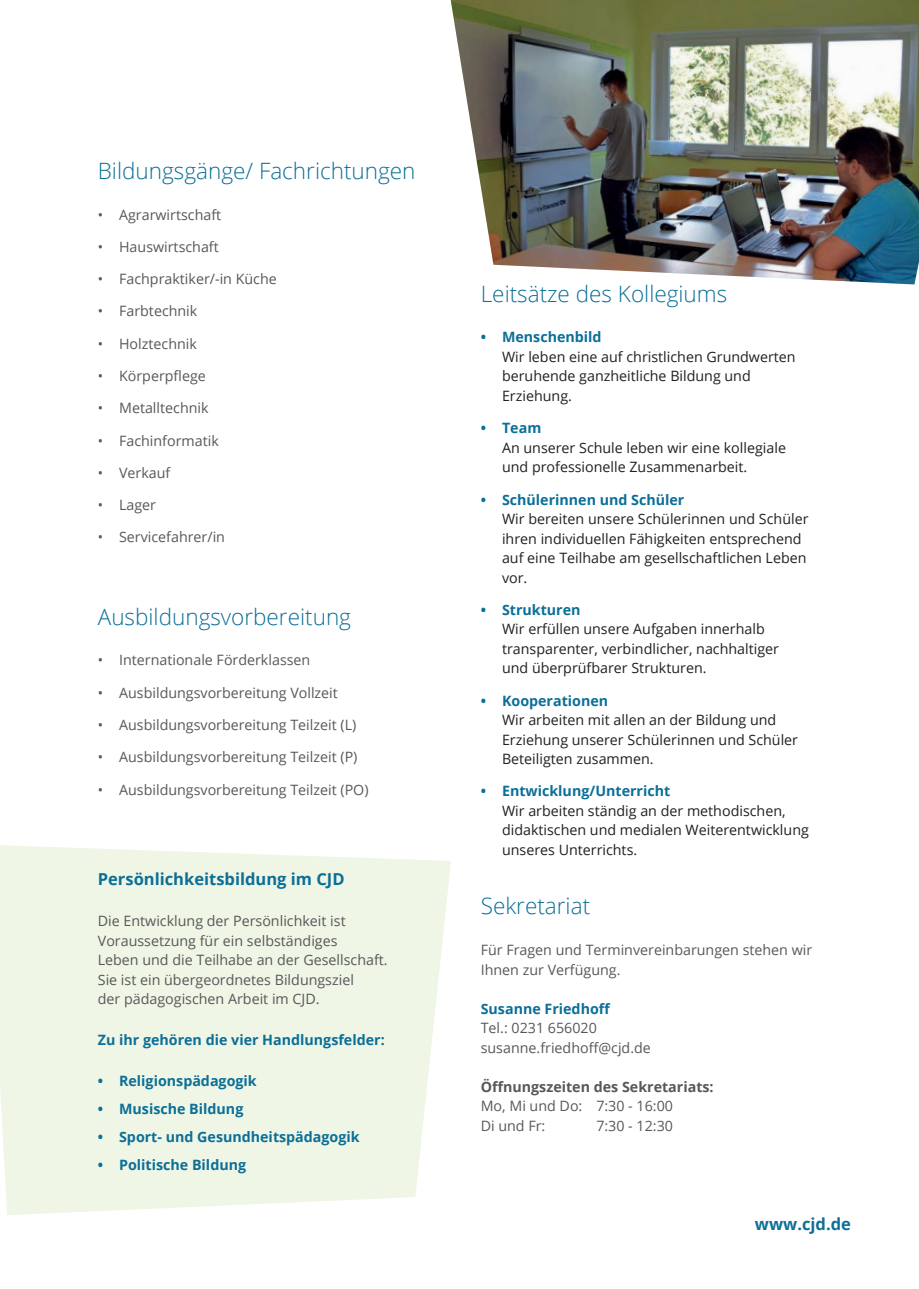
<style>
.page{position:relative;width:919px;height:1289px;background:#fff}
.page>*{position:absolute;margin:0;border:0;box-sizing:border-box;transform-origin:0 0}
.t1{font:300 22.5px "Open Sans";color:#0b6f98}
.t2{font:700 16.5px "Open Sans";color:#0b6f98}
.t3{font:14.25px/19.5px "Open Sans";color:#57585a}
.t4{font:14.25px/19.5px "Open Sans";color:#231f20}
.t5{font:700 14.25px "Open Sans";color:#0b6f98}
.t6{font:700 14.25px "Open Sans";color:#57585a}
</style>
<div class="page">
<svg style="left:0;top:845px;width:451px;height:370px;background:#f0f6e6"></svg>
<img style="left:450px;top:0;width:468px;height:284px">
<h1 class="t1" style="left:98px;top:155px;width:319px">Bildungsgänge/ Fachrichtungen</h1>
<p class="t3" style="left:98px;top:204px;width:125px">• Agrarwirtschaft</p>
<p class="t3" style="left:98px;top:237px;width:122px">• Hauswirtschaft</p>
<p class="t3" style="left:98px;top:269px;width:180px">• Fachpraktiker/-in Küche</p>
<p class="t3" style="left:98px;top:301px;width:101px">• Farbtechnik</p>
<p class="t3" style="left:98px;top:333px;width:101px">• Holztechnik</p>
<p class="t3" style="left:98px;top:366px;width:109px">• Körperpflege</p>
<p class="t3" style="left:98px;top:398px;width:112px">• Metalltechnik</p>
<p class="t3" style="left:98px;top:430px;width:122px">• Fachinformatik</p>
<p class="t3" style="left:98px;top:462px;width:74px">• Verkauf</p>
<p class="t3" style="left:98px;top:495px;width:60px">• Lager</p>
<p class="t3" style="left:98px;top:527px;width:129px">• Servicefahrer/in</p>
<h1 class="t1" style="left:98px;top:601px;width:255px">Ausbildungsvorbereitung</h1>
<p class="t3" style="left:98px;top:650px;width:214px">• Internationale Förderklassen</p>
<p class="t3" style="left:98px;top:682px;width:241px">• Ausbildungsvorbereitung Vollzeit</p>
<p class="t3" style="left:98px;top:714px;width:260px">• Ausbildungsvorbereitung Teilzeit (L)</p>
<p class="t3" style="left:98px;top:747px;width:261px">• Ausbildungsvorbereitung Teilzeit (P)</p>
<p class="t3" style="left:98px;top:779px;width:272px">• Ausbildungsvorbereitung Teilzeit (PO)</p>
<p class="t2" style="left:98px;top:867px;width:248px">Persönlichkeitsbildung im CJD</p>
<p class="t3" style="left:98px;top:910px;width:291px">Die Entwicklung der Persönlichkeit ist Voraussetzung für ein selbständiges<br>Leben und die Teilhabe an der Gesellschaft.<br>Sie ist ein übergeordnetes Bildungsziel<br>der pädagogischen Arbeit im CJD.</p>
<p class="t5" style="left:98px;top:1029px;width:288px">Zu ihr gehören die vier Handlungsfelder:</p>
<p class="t5" style="left:98px;top:1070px;width:160px">• Religionspädagogik</p>
<p class="t5" style="left:98px;top:1098px;width:147px">• Musische Bildung</p>
<p class="t5" style="left:98px;top:1126px;width:263px">• Sport- und Gesundheitspädagogik</p>
<p class="t5" style="left:98px;top:1154px;width:150px">• Politische Bildung</p>
<h1 class="t1" style="left:480px;top:278px;width:248px">Leitsätze des Kollegiums</h1>
<p class="t5" style="left:480px;top:327px;width:122px">• Menschenbild</p>
<p class="t4" style="left:502px;top:347px;width:295px">Wir leben eine auf christlichen Grundwerten beruhende ganzheitliche Bildung und<br>Erziehung.</p>
<p class="t5" style="left:480px;top:418px;width:62px">• Team</p>
<p class="t4" style="left:502px;top:437px;width:285px">An unserer Schule leben wir eine kollegiale und professionelle Zusammenarbeit.</p>
<p class="t5" style="left:480px;top:489px;width:205px">• Schülerinnen und Schüler</p>
<p class="t4" style="left:502px;top:509px;width:308px">Wir bereiten unsere Schülerinnen und Schüler ihren individuellen Fähigkeiten entsprechend auf eine Teilhabe am gesellschaftlichen Leben vor.</p>
<p class="t5" style="left:480px;top:599px;width:101px">• Strukturen</p>
<p class="t4" style="left:502px;top:619px;width:278px">Wir erfüllen unsere Aufgaben innerhalb transparenter, verbindlicher, nachhaltiger und überprüfbarer Strukturen.</p>
<p class="t5" style="left:480px;top:690px;width:129px">• Kooperationen</p>
<p class="t4" style="left:502px;top:709px;width:297px">Wir arbeiten mit allen an der Bildung und<br>Erziehung unserer Schülerinnen und Schüler<br>Beteiligten zusammen.</p>
<p class="t5" style="left:480px;top:781px;width:191px">• Entwicklung/Unterricht</p>
<p class="t4" style="left:502px;top:800px;width:308px">Wir arbeiten ständig an der methodischen, didaktischen und medialen Weiterentwicklung unseres Unterrichts.</p>
<h1 class="t1" style="left:480px;top:890px;width:111px">Sekretariat</h1>
<p class="t3" style="left:480px;top:939px;width:333px">Für Fragen und Terminvereinbarungen stehen wir<br>Ihnen zur Verfügung.</p>
<p class="t5" style="left:480px;top:998px;width:131px">Susanne Friedhoff</p>
<p class="t3" style="left:480px;top:1017px;width:172px">Tel.: 0231 656020 susanne.friedhoff@cjd.de</p>
<p class="t6" style="left:480px;top:1076px;width:234px">Öffnungszeiten des Sekretariats:</p>
<p class="t3" style="left:480px;top:1095px;width:194px">Mo, Mi und Do: 7:30 - 16:00<br>Di und Fr:</p>
<p class="t3" style="left:596px;top:1115px;width:78px">7:30 - 12:30</p>
<p class="t2" style="left:754px;top:1212px;width:97px">www.cjd.de</p>
</div>
